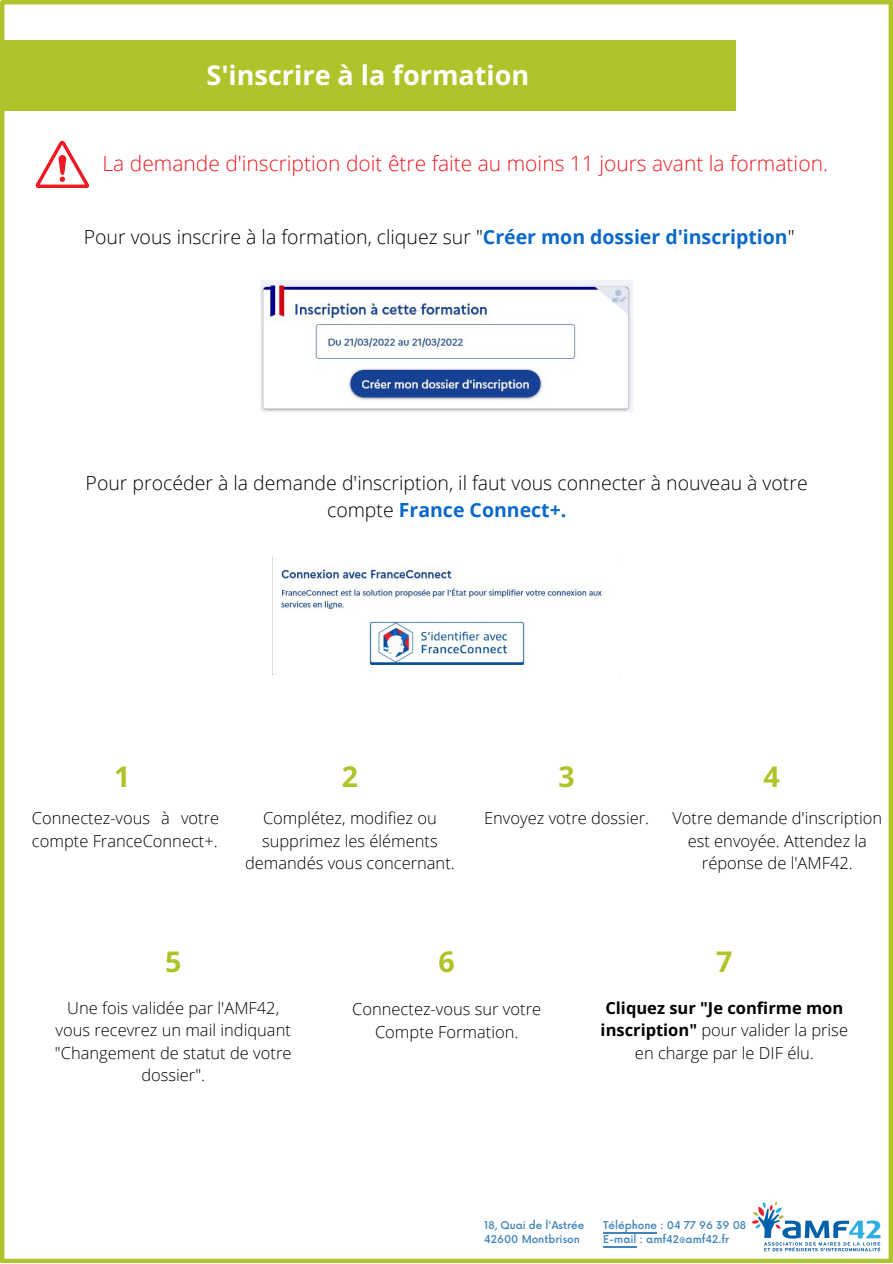
<style>
.page{position:relative;width:893px;height:1264px;background:#fff}
.page>*{position:absolute;margin:0;border:0;box-sizing:border-box;transform-origin:0 0}
.t1{font:700 28.5px "Open Sans";color:#afc42a}
.t2{font:700 27px "Open Sans";color:#fff}
.t3{font:300 21px "Open Sans";color:#ef1921}
.t4{font:300 19.5px/27px "Open Sans";color:#000;text-align:center}
.t5{font:300 16.5px/22.5px "Open Sans";color:#000;text-align:center}
.t6{font:500 10.5px/14.5px "Now";color:#4084ba}
.s1{font-weight:700;color:#0a69c9}
.s2{font-weight:700}
</style>
<div class="page">
<div style="left:0;top:40px;width:735px;height:70px;background:#afc42a"></div>
<hr style="left:2px;top:0;width:889px;height:4px;background:#afc42a">
<svg style="left:2px;top:1258px;width:889px;height:4px;background:#becf54"></svg>
<svg style="left:888px;top:2px;width:4px;height:1256px;background:#bacc48"></svg>
<hr style="left:0;top:4px;width:4px;height:1256px;background:#afc42a">
<svg style="left:35px;top:141px;width:54px;height:47px"></svg>
<img style="left:260px;top:280px;width:372px;height:132px">
<img style="left:273px;top:556px;width:329px;height:119px">
<img style="left:751px;top:1201px;width:130px;height:51px">
<hr style="left:603px;top:1231px;width:54px;height:2px;background:#4084ba">
<hr style="left:603px;top:1245px;width:34px;height:2px;background:#4084ba">
<h2 class="t2" style="left:206px;top:56px;width:324px">S'inscrire à la formation</h2>
<p class="t3" style="left:102px;top:148px;width:727px">La demande d'inscription doit être faite au moins 11 jours avant la formation.</p>
<p class="t4" style="left:84px;top:223px;width:712px">Pour vous inscrire à la formation, cliquez sur "<span class="s1">Créer mon dossier d'inscription</span>"</p>
<p class="t4" style="left:86px;top:469px;width:723px">Pour procéder à la demande d'inscription, il faut vous connecter à nouveau à votre compte <span class="s1">France Connect+.</span></p>
<h1 class="t1" style="left:114px;top:756px;width:18px">1</h1>
<h1 class="t1" style="left:342px;top:756px;width:18px">2</h1>
<h1 class="t1" style="left:558px;top:756px;width:18px">3</h1>
<h1 class="t1" style="left:763px;top:756px;width:18px">4</h1>
<p class="t5" style="left:32px;top:806px;width:189px;text-align:left">Connectez-vous à votre compte FranceConnect+.</p>
<p class="t5" style="left:245px;top:806px;width:211px">Complétez, modifiez ou supprimez les éléments demandés vous concernant.</p>
<p class="t5" style="left:484px;top:806px;width:166px">Envoyez votre dossier.</p>
<p class="t5" style="left:672px;top:806px;width:211px">Votre demande d'inscription est envoyée. Attendez la réponse de l'AMF42.</p>
<h1 class="t1" style="left:165px;top:941px;width:18px">5</h1>
<h1 class="t1" style="left:438px;top:941px;width:18px">6</h1>
<h1 class="t1" style="left:716px;top:941px;width:18px">7</h1>
<p class="t5" style="left:55px;top:995px;width:238px">Une fois validée par l'AMF42, vous recevrez un mail indiquant "Changement de statut de votre dossier".</p>
<p class="t5" style="left:352px;top:997px;width:190px">Connectez-vous sur votre<br>Compte Formation.</p>
<p class="t5" style="left:600px;top:995px;width:249px"><span class="s2">Cliquez sur "Je confirme mon inscription"</span> pour valider la prise en charge par le DIF élu.</p>
<p class="t6" style="left:484px;top:1217px;width:101px">18, Quai de l'Astrée<br>42600 Montbrison</p>
<p class="t6" style="left:603px;top:1217px;width:144px">Téléphone : 04 77 96 39 08<br>E-mail : amf42@amf42.fr</p>
</div>
